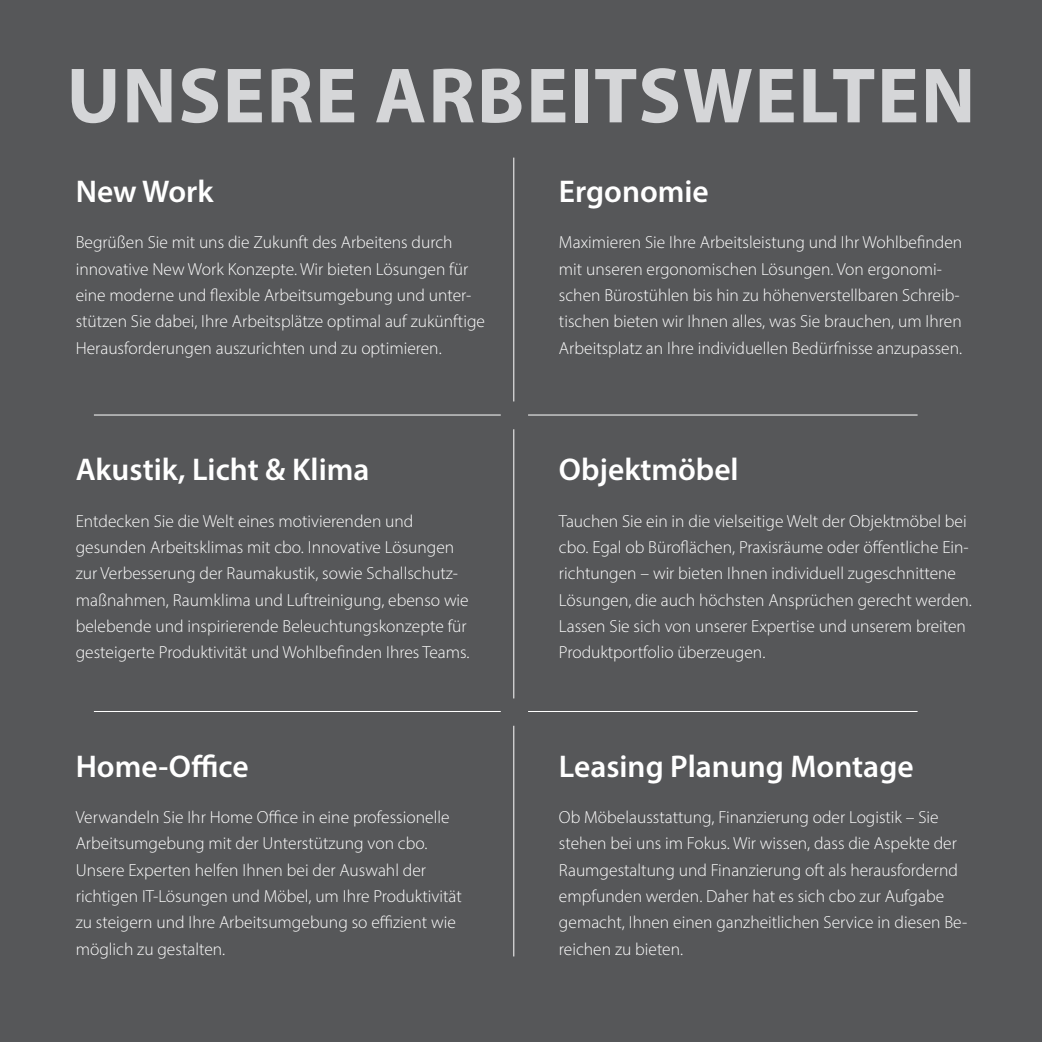
<style>
.page{position:relative;width:1042px;height:1042px;background:#565759}
.page>*{position:absolute;margin:0;border:0;box-sizing:border-box;transform-origin:0 0}
.t1{font:700 79.1px "Myriad Pro";letter-spacing:.02em;color:#d5d6d8}
.t2{font:600 31.5px "Myriad Pro";color:#fff}
.t3{font:300 17.5px/26.2px "Myriad Pro";color:#fff}
</style>
<div class="page">
<hr style="left:513px;top:158px;width:1px;height:243px;background:#fff">
<hr style="left:513px;top:429px;width:1px;height:269px;background:#fff">
<hr style="left:513px;top:726px;width:1px;height:230px;background:#fff">
<hr style="left:94px;top:415px;width:407px;height:1px;background:#fff">
<hr style="left:94px;top:711px;width:407px;height:1px;background:#fff">
<hr style="left:528px;top:415px;width:389px;height:1px;background:#fff">
<hr style="left:528px;top:711px;width:389px;height:1px;background:#fff">
<p class="t1" style="left:67px;top:44px;width:910px">UNSERE ARBEITSWELTEN</p>
<p class="t2" style="left:76px;top:171px;width:139px">New Work</p>
<p class="t3" style="left:76px;top:229px;width:411px">Begrüßen Sie mit uns die Zukunft des Arbeitens durch innovative New Work Konzepte. Wir bieten Lösungen für eine moderne und flexible Arbeitsumgebung und unter&shy;stützen Sie dabei, Ihre Arbeitsplätze optimal auf zukünftige Herausforderungen auszurichten und zu optimieren.</p>
<p class="t2" style="left:76px;top:449px;width:295px">Akustik, Licht &amp; Klima</p>
<p class="t3" style="left:76px;top:508px;width:395px">Entdecken Sie die Welt eines motivierenden und gesunden Arbeitsklimas mit cbo. Innovative Lösungen zur Verbesserung der Raumakustik, sowie Schallschutz&shy;maßnahmen, Raumklima und Luftreinigung, ebenso wie belebende und inspirierende Beleuchtungskonzepte für gesteigerte Produktivität und Wohlbefinden Ihres Teams.</p>
<p class="t2" style="left:76px;top:746px;width:174px">Home-Office</p>
<p class="t3" style="left:76px;top:804px;width:387px">Verwandeln Sie Ihr Home Office in eine professionelle Arbeitsumgebung mit der Unterstützung von cbo.<br>Unsere Experten helfen Ihnen bei der Auswahl der richtigen IT-Lösungen und Möbel, um Ihre Produktivität zu steigern und Ihre Arbeitsumgebung so effizient wie möglich zu gestalten.</p>
<p class="t2" style="left:559px;top:171px;width:151px">Ergonomie</p>
<p class="t3" style="left:559px;top:229px;width:405px">Maximieren Sie Ihre Arbeitsleistung und Ihr Wohlbefinden mit unseren ergonomischen Lösungen. Von ergonomi&shy;schen Bürostühlen bis hin zu höhenverstellbaren Schreib&shy;tischen bieten wir Ihnen alles, was Sie brauchen, um Ihren Arbeitsplatz an Ihre individuellen Bedürfnisse anzupassen.</p>
<p class="t2" style="left:559px;top:449px;width:181px">Objektmöbel</p>
<p class="t3" style="left:559px;top:508px;width:414px">Tauchen Sie ein in die vielseitige Welt der Objektmöbel bei cbo. Egal ob Büroflächen, Praxisräume oder öffentliche Ein&shy;richtungen – wir bieten Ihnen individuell zugeschnittene Lösungen, die auch höchsten Ansprüchen gerecht werden.<br>Lassen Sie sich von unserer Expertise und unserem breiten Produktportfolio überzeugen.</p>
<p class="t2" style="left:559px;top:746px;width:356px">Leasing Planung Montage</p>
<p class="t3" style="left:559px;top:804px;width:410px">Ob Möbelausstattung, Finanzierung oder Logistik – Sie stehen bei uns im Fokus. Wir wissen, dass die Aspekte der Raumgestaltung und Finanzierung oft als herausfordernd empfunden werden. Daher hat es sich cbo zur Aufgabe gemacht, Ihnen einen ganzheitlichen Service in diesen Be&shy;reichen zu bieten.</p>
</div>
